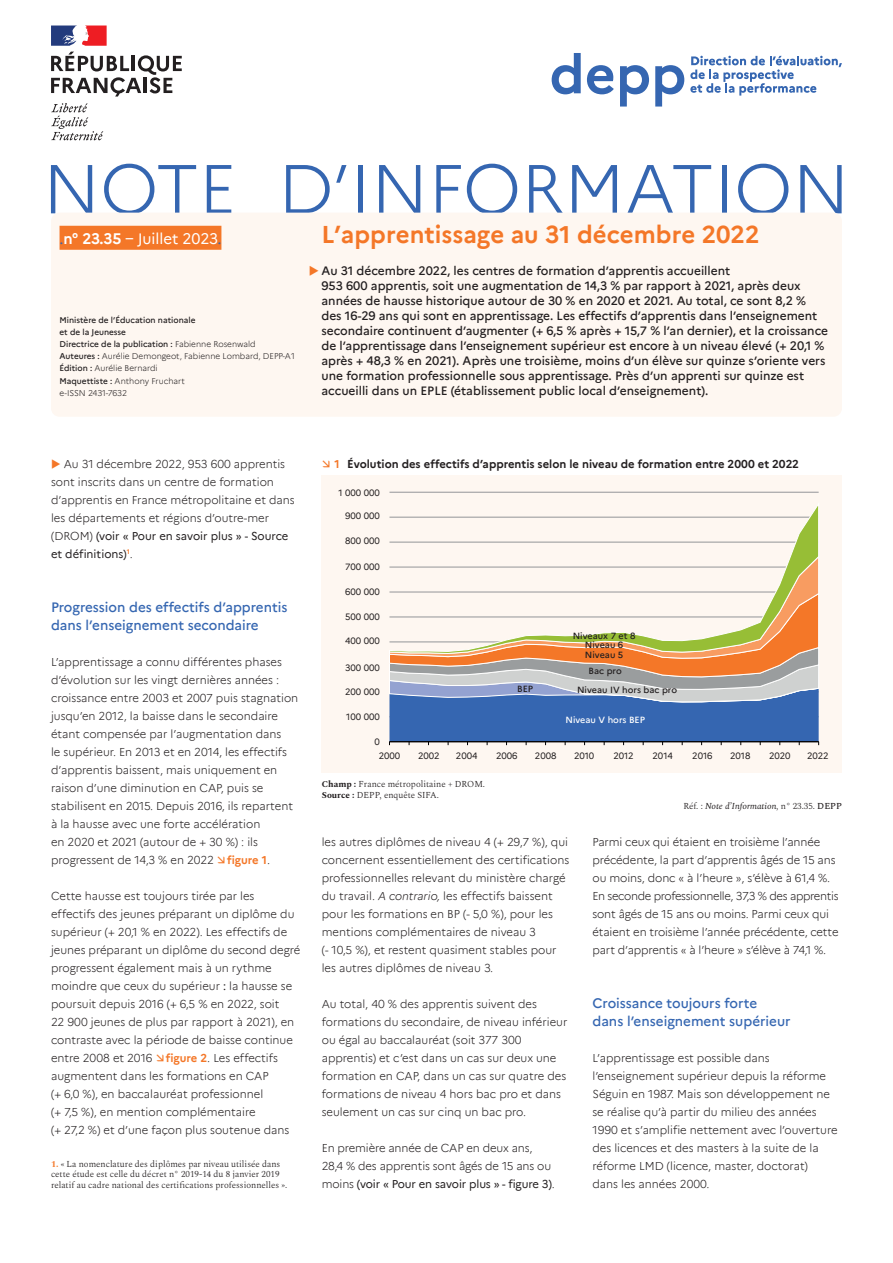
<style>
.page{position:relative;width:893px;height:1263px;background:#fff}
.page>*{position:absolute;margin:0;border:0;box-sizing:border-box;transform-origin:0 0}
.t1{font:300 69px "Marianne";color:#3566b1}
.t2{font:700 24px "Marianne";color:#f47728}
.t3{font:15px "Marianne";color:#fff}
.t4{font:500 13.5px/18px "Marianne";color:#3566b1}
.t5{font:500 12px/15px "Marianne";color:#231f20}
.t6{font:300 11.25px/18px "Marianne";color:#231f20}
.t7{font:700 11.25px "Marianne";color:#231f20}
.t8{font:700 11.25px "Marianne";color:#f47728}
.t9{font:300 9px/10.8px "Spectral";color:#231f20}
.t10{font:9px "Marianne";color:#231f20}
.t11{font:500 9px "Marianne";color:#231f20}
.t12{font:italic 9px "Spectral";color:#231f20}
.t13{font:500 9px "Marianne";color:#fff}
.t14{font:300 8.25px/12px "Marianne";color:#231f20}
.s1{color:#3566b1}
.s2{font-weight:700}
.s3{font-weight:500}
.s4{font-weight:400}
.s5{font-weight:700;color:#f47728}
.s6{font-style:italic}
.s7{font-weight:300;font-style:normal}
.s8{font-weight:500;font-style:normal}
</style>
<div class="page">
<div style="left:51px;top:213px;width:791px;height:204px;background:#fef7f1;border-radius:9px"></div>
<div style="left:60px;top:226px;width:161px;height:24px;background:#f47728"></div>
<svg style="left:51px;top:52px;width:131px;height:45px"></svg>
<svg style="left:51px;top:103px;width:52px;height:37px"></svg>
<svg style="left:51px;top:26px;width:56px;height:20px"></svg>
<svg style="left:552px;top:53px;width:29px;height:41px"></svg>
<svg style="left:587px;top:65px;width:27px;height:29px"></svg>
<svg style="left:620px;top:65px;width:29px;height:42px"></svg>
<svg style="left:655px;top:65px;width:29px;height:42px"></svg>
<svg style="left:690px;top:56px;width:152px;height:40px"></svg>
<div style="left:322px;top:476px;width:520px;height:297px;background:#fef7f1"></div>
<hr style="left:389px;top:492px;width:430px;height:1px;background:#939598">
<svg style="left:389px;top:503px;width:430px;height:53px"></svg>
<svg style="left:389px;top:556px;width:430px;height:189px"></svg>
<hr style="left:389px;top:741px;width:430px;height:1px;background:#000001">
<h1 class="t1" style="left:43px;top:136px;width:808px">NOTE D’INFORMATION</h1>
<h3 class="t3" style="left:60px;top:227px;width:163px"><span class="s1">.</span><span class="s2">n° 23.35</span> – Juillet 2023<span class="s1">.</span></h3>
<h2 class="t2" style="left:321px;top:216px;width:439px">L’apprentissage au 31 décembre 2022</h2>
<p class="t5" style="left:321px;top:263px;width:508px">Au 31 décembre 2022, les centres de formation d’apprentis accueillent<br>953 600 apprentis, soit une augmentation de 14,3 % par rapport à 2021, après deux années de hausse historique autour de 30 % en 2020 et 2021. Au total, ce sont 8,2 % des 16-29 ans qui sont en apprentissage. Les effectifs d’apprentis dans l’enseignement secondaire continuent d’augmenter (+ 6,5 % après + 15,7 % l’an dernier), et la croissance de l’apprentissage dans l’enseignement supérieur est encore à un niveau élevé (+ 20,1 % après + 48,3 % en 2021). Après une troisième, moins d’un élève sur quinze s’oriente vers une formation professionnelle sous apprentissage. Près d’un apprenti sur quinze est accueilli dans un EPLE (établissement public local d’enseignement).</p>
<p class="t14" style="left:60px;top:314px;width:237px"><span class="s3">Ministère de l’Éducation nationale<br>et de la Jeunesse<br>Directrice de la publication :</span> Fabienne Rosenwald<br><span class="s3">Auteures :</span> Aurélie Demongeot, Fabienne Lombard, DEPP-A1<br><span class="s3">Édition :</span> Aurélie Bernardi<br><span class="s3">Maquettiste :</span> Anthony Fruchart<br>e-ISSN 2431-7632</p>
<p class="t6" style="left:51px;top:454px;width:245px;text-indent:13px">Au 31 décembre 2022, 953 600 apprentis sont inscrits dans un centre de formation d’apprentis en France métropolitaine et dans les départements et régions d’outre-mer (DROM) <span class="s4">(voir « Pour en savoir plus » - Source et définitions)</span><sup>1</sup>.</p>
<p class="t4" style="left:51px;top:597px;width:238px">Progression des effectifs d’apprentis dans l’enseignement secondaire</p>
<p class="t6" style="left:51px;top:652px;width:249px">L’apprentissage a connu différentes phases d’évolution sur les vingt dernières années : croissance entre 2003 et 2007 puis stagnation jusqu’en 2012, la baisse dans le secondaire étant compensée par l’augmentation dans<br>le supérieur. En 2013 et en 2014, les effectifs d’apprentis baissent, mais uniquement en raison d’une diminution en CAP, puis se stabilisent en 2015. Depuis 2016, ils repartent à la hausse avec une forte accélération<br>en 2020 et 2021 (autour de + 30 %) : ils progressent de 14,3 % en 2022 <span class="s5">figure 1</span>.</p>
<p class="t6" style="left:51px;top:886px;width:251px">Cette hausse est toujours tirée par les effectifs des jeunes préparant un diplôme du supérieur (+ 20,1 % en 2022). Les effectifs de jeunes préparant un diplôme du second degré progressent également mais à un rythme moindre que ceux du supérieur <span class="s4">:</span> la hausse se poursuit depuis 2016 (+ 6,5 % en 2022, soit<br>22 900 jeunes de plus par rapport à 2021), en contraste avec la période de baisse continue entre 2008 et 2016 <span class="s5">figure 2</span>. Les effectifs augmentent dans les formations en CAP<br>(+ 6,0 %), en baccalauréat professionnel<br>(+ 7,5 %), en mention complémentaire<br>(+ 27,2 %) et d’une façon plus soutenue dans</p>
<p class="t9" style="left:51px;top:1157px;width:238px"><span class="s5">1.</span> « La nomenclature des diplômes par niveau utilisée dans cette étude est celle du décret n° 2019-14 du 8 janvier 2019 relatif au cadre national des certifications professionnelles ».</p>
<p class="t8" style="left:334px;top:455px;width:7px">1</p>
<p class="t7" style="left:347px;top:455px;width:453px">Évolution des effectifs d’apprentis selon le niveau de formation entre 2000 et 2022</p>
<p class="t10" style="left:338px;top:485px;width:43px">1 000 000</p>
<p class="t10" style="left:345px;top:509px;width:36px">900 000</p>
<p class="t10" style="left:345px;top:534px;width:36px">800 000</p>
<p class="t10" style="left:345px;top:560px;width:36px">700 000</p>
<p class="t10" style="left:345px;top:585px;width:36px">600 000</p>
<p class="t10" style="left:345px;top:610px;width:36px">500 000</p>
<p class="t10" style="left:345px;top:634px;width:36px">400 000</p>
<p class="t10" style="left:345px;top:660px;width:36px">300 000</p>
<p class="t10" style="left:345px;top:685px;width:36px">200 000</p>
<p class="t10" style="left:346px;top:710px;width:35px">100 000</p>
<p class="t10" style="left:374px;top:735px;width:7px">0</p>
<p class="t11" style="left:517px;top:683px;width:17px">BEP</p>
<p class="t11" style="left:573px;top:630px;width:64px">Niveaux 7 et 8</p>
<p class="t11" style="left:585px;top:639px;width:40px">Niveau 6</p>
<p class="t11" style="left:585px;top:649px;width:40px">Niveau 5</p>
<p class="t11" style="left:589px;top:665px;width:35px">Bac pro</p>
<p class="t11" style="left:577px;top:684px;width:102px">Niveau IV hors bac pro</p>
<p class="t13" style="left:565px;top:714px;width:81px">Niveau V hors BEP</p>
<p class="t10" style="left:379px;top:749px;width:23px">2000</p>
<p class="t10" style="left:418px;top:749px;width:23px">2002</p>
<p class="t10" style="left:456px;top:749px;width:23px">2004</p>
<p class="t10" style="left:496px;top:749px;width:23px">2006</p>
<p class="t10" style="left:535px;top:749px;width:23px">2008</p>
<p class="t10" style="left:574px;top:749px;width:22px">2010</p>
<p class="t10" style="left:613px;top:749px;width:22px">2012</p>
<p class="t10" style="left:653px;top:749px;width:22px">2014</p>
<p class="t10" style="left:692px;top:749px;width:22px">2016</p>
<p class="t10" style="left:730px;top:749px;width:22px">2018</p>
<p class="t10" style="left:769px;top:749px;width:23px">2020</p>
<p class="t10" style="left:807px;top:749px;width:23px">2022</p>
<p class="t9" style="left:322px;top:778px;width:165px"><span class="s2">Champ :</span> France métropolitaine + DROM.<br><span class="s2">Source :</span> DEPP, enquête SIFA.</p>
<p class="t6" style="left:322px;top:832px;width:249px">les autres diplômes de niveau 4 (+ 29,7 %), qui concernent essentiellement des certifications professionnelles relevant du ministère chargé du travail. <span class="s6">A contrario,</span> les effectifs baissent pour les formations en BP (- 5,0 %), pour les mentions complémentaires de niveau 3<br>(- 10,5 %), et restent quasiment stables pour les autres diplômes de niveau 3.</p>
<p class="t6" style="left:322px;top:994px;width:247px">Au total, 40 % des apprentis suivent des formations du secondaire, de niveau inférieur ou égal au baccalauréat (soit 377 300 apprentis) et c’est dans un cas sur deux une formation en CAP, dans un cas sur quatre des formations de niveau 4 hors bac pro et dans seulement un cas sur cinq un bac pro.</p>
<p class="t6" style="left:322px;top:1138px;width:235px">En première année de CAP en deux ans,<br>28,4 % des apprentis sont âgés de 15 ans ou moins <span class="s4">(voir « Pour en savoir plus » - figure 3)</span>.</p>
<p class="t12" style="left:683px;top:799px;width:160px"><span class="s7">Réf. :</span> Note d’Information, <span class="s7">n° 23.35.</span> <span class="s8">DEPP</span></p>
<p class="t6" style="left:592px;top:832px;width:248px">Parmi ceux qui étaient en troisième l’année précédente, la part d’apprentis âgés de 15 ans ou moins, donc « à l’heure », s’élève à 61,4 %.<br>En seconde professionnelle, 37,3 % des apprentis sont âgés de 15 ans ou moins. Parmi ceux qui étaient en troisième l’année précédente, cette part d’apprentis « à l’heure » s’élève à 74,1 %.</p>
<p class="t4" style="left:592px;top:993px;width:200px">Croissance toujours forte dans l’enseignement supérieur</p>
<p class="t6" style="left:592px;top:1048px;width:247px">L’apprentissage est possible dans l’enseignement supérieur depuis la réforme Séguin en 1987. Mais son développement ne se réalise qu’à partir du milieu des années 1990 et s’amplifie nettement avec l’ouverture des licences et des masters à la suite de la réforme LMD (licence, master, doctorat)<br>dans les années 2000.</p>
</div>
